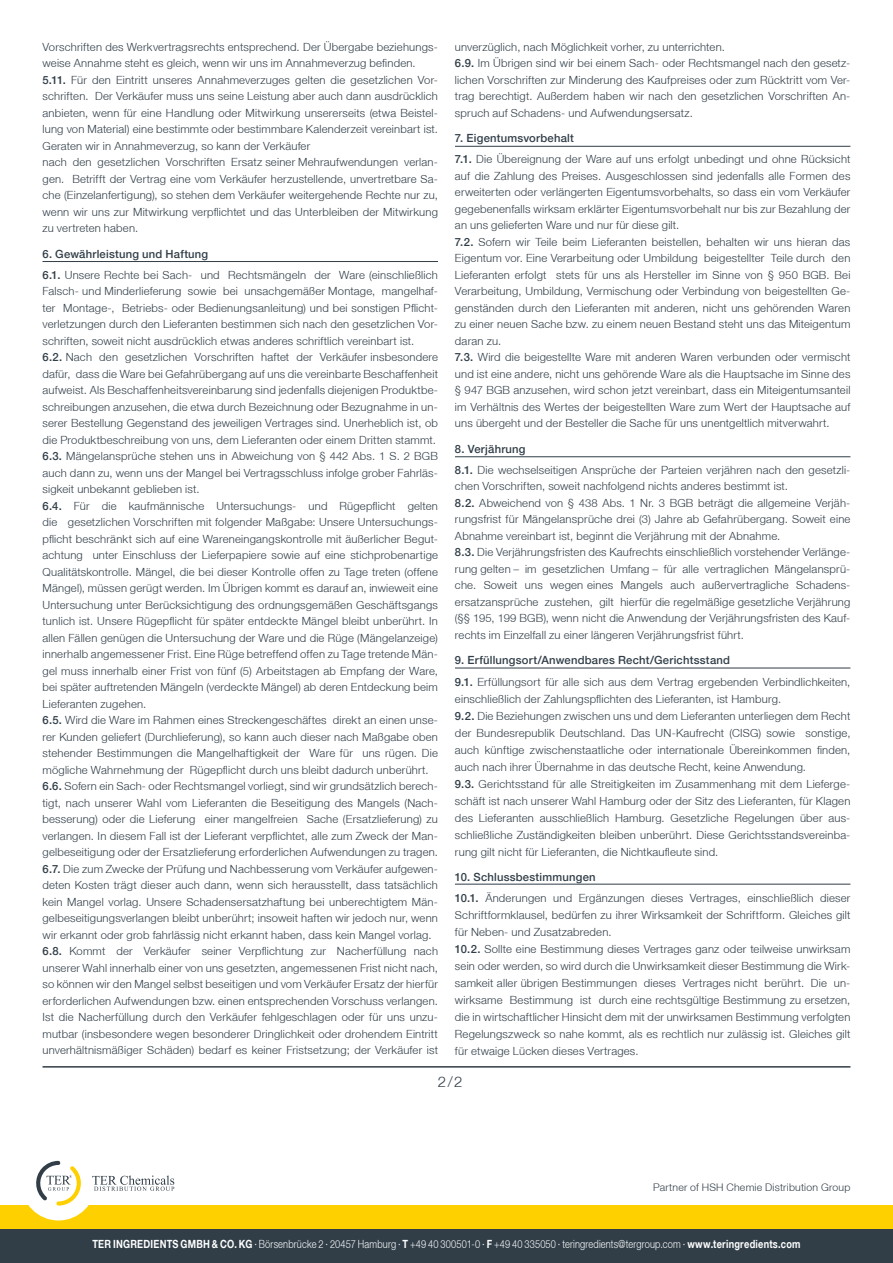
<style>
.page{position:relative;width:893px;height:1263px;background:#fff}
.page>*{position:absolute;margin:0;border:0;box-sizing:border-box;transform-origin:0 0}
.t1{font:300 15px "Helvetica Neue";color:#313e48}
.t2{font:300 11.25px/16.5px "Helvetica Neue";letter-spacing:.02em;color:#313e48}
.t3{font:300 11.25px "Helvetica Neue";letter-spacing:.02em;color:#fff;scale:.82 1}
.t4{font:300 10.5px "Helvetica Neue";letter-spacing:.02em;color:#313e48}
.s1{font-weight:500}
.s2{font-weight:700}
</style>
<div class="page">
<div style="left:0;top:1229px;width:893px;height:34px;background:#313e48"></div>
<div style="left:0;top:1205px;width:893px;height:24px;background:#ffd000"></div>
<hr style="left:455px;top:884px;width:395px;height:1px;background:#313e48">
<hr style="left:43px;top:261px;width:395px;height:1px;background:#313e48">
<hr style="left:455px;top:146px;width:395px;height:1px;background:#313e48">
<hr style="left:455px;top:456px;width:395px;height:1px;background:#313e48">
<hr style="left:455px;top:668px;width:395px;height:1px;background:#313e48">
<hr style="left:43px;top:1066px;width:807px;height:1px;background:#313e48">
<div style="left:21px;top:1146px;width:75px;height:74px;background:#fff;border-radius:50%"></div>
<svg style="left:36px;top:1161px;width:45px;height:44px"></svg>
<svg style="left:92px;top:1175px;width:82px;height:16px"></svg>
<p class="t2" style="left:43px;top:38px;width:397px">Vorschriften des Werkvertragsrechts entsprechend. Der Übergabe beziehungs&shy;weise Annahme steht es gleich, wenn wir uns im Annahmeverzug befinden.<br><span class="s1">5.11.</span> Für den Eintritt unseres Annahmeverzuges gelten die gesetzlichen Vor&shy;schriften. Der Verkäufer muss uns seine Leistung aber auch dann ausdrücklich anbieten, wenn für eine Handlung oder Mitwirkung unsererseits (etwa Beistel&shy;lung von Material) eine bestimmte oder bestimmbare Kalenderzeit vereinbart ist.<br>Geraten wir in Annahmeverzug, so kann der Verkäufer<br>nach den gesetzlichen Vorschriften Ersatz seiner Mehraufwendungen verlan&shy;gen. Betrifft der Vertrag eine vom Verkäufer herzustellende, unvertretbare Sa&shy;che (Einzelanfertigung), so stehen dem Verkäufer weitergehende Rechte nur zu, wenn wir uns zur Mitwirkung verpflichtet und das Unterbleiben der Mitwirkung zu vertreten haben.</p>
<p class="t2" style="left:43px;top:243px;width:397px;line-height:21px"><span class="s1">6. Gewährleistung und Haftung<br>6.1.</span> Unsere Rechte bei Sach- und Rechtsmängeln der Ware (einschließlich</p>
<p class="t2" style="left:42px;top:283px;width:397px">Falsch- und Minderlieferung sowie bei unsachgemäßer Montage, mangelhaf&shy;ter Montage-, Betriebs- oder Bedienungsanleitung) und bei sonstigen Pflicht&shy;verletzungen durch den Lieferanten bestimmen sich nach den gesetzlichen Vor&shy;schriften, soweit nicht ausdrücklich etwas anderes schriftlich vereinbart ist.<br><span class="s1">6.2.</span> Nach den gesetzlichen Vorschriften haftet der Verkäufer insbesondere dafür, dass die Ware bei Gefahrübergang auf uns die vereinbarte Beschaffenheit aufweist. Als Beschaffenheitsvereinbarung sind jedenfalls diejenigen Produktbe&shy;schreibungen anzusehen, die etwa durch Bezeichnung oder Bezugnahme in un&shy;serer Bestellung Gegenstand des jeweiligen Vertrages sind. Unerheblich ist, ob die Produktbeschreibung von uns, dem Lieferanten oder einem Dritten stammt.<br><span class="s1">6.3.</span> Mängelansprüche stehen uns in Abweichung von § 442 Abs. 1 S. 2 BGB auch dann zu, wenn uns der Mangel bei Vertragsschluss infolge grober Fahrläs&shy;sigkeit unbekannt geblieben ist.<br><span class="s1">6.4.</span> Für die kaufmännische Untersuchungs- und Rügepflicht gelten die gesetzlichen Vorschriften mit folgender Maßgabe: Unsere Untersuchungs&shy;pflicht beschränkt sich auf eine Wareneingangskontrolle mit äußerlicher Begut&shy;achtung unter Einschluss der Lieferpapiere sowie auf eine stichprobenartige Qualitätskontrolle. Mängel, die bei dieser Kontrolle offen zu Tage treten (offene Mängel), müssen gerügt werden. Im Übrigen kommt es darauf an, inwieweit eine Untersuchung unter Berücksichtigung des ordnungsgemäßen Geschäftsgangs tunlich ist. Unsere Rügepflicht für später entdeckte Mängel bleibt unberührt. In allen Fällen genügen die Untersuchung der Ware und die Rüge (Mängelanzeige) innerhalb angemessener Frist. Eine Rüge betreffend offen zu Tage tretende Män&shy;gel muss innerhalb einer Frist von fünf (5) Arbeitstagen ab Empfang der Ware, bei später auftretenden Mängeln (verdeckte Mängel) ab deren Entdeckung beim Lieferanten zugehen.<br><span class="s1">6.5.</span> Wird die Ware im Rahmen eines Streckengeschäftes direkt an einen unse&shy;rer Kunden geliefert (Durchlieferung), so kann auch dieser nach Maßgabe oben stehender Bestimmungen die Mangelhaftigkeit der Ware für uns rügen. Die mögliche Wahrnehmung der Rügepflicht durch uns bleibt dadurch unberührt.<br><span class="s1">6.6.</span> Sofern ein Sach- oder Rechtsmangel vorliegt, sind wir grundsätzlich berech&shy;tigt, nach unserer Wahl vom Lieferanten die Beseitigung des Mangels (Nach&shy;besserung) oder die Lieferung einer mangelfreien Sache (Ersatzlieferung) zu verlangen. In diesem Fall ist der Lieferant verpflichtet, alle zum Zweck der Man&shy;gelbeseitigung oder der Ersatzlieferung erforderlichen Aufwendungen zu tragen.<br><span class="s1">6.7.</span> Die zum Zwecke der Prüfung und Nachbesserung vom Verkäufer aufgewen&shy;deten Kosten trägt dieser auch dann, wenn sich herausstellt, dass tatsächlich kein Mangel vorlag. Unsere Schadensersatzhaftung bei unberechtigtem Män&shy;gelbeseitigungsverlangen bleibt unberührt; insoweit haften wir jedoch nur, wenn wir erkannt oder grob fahrlässig nicht erkannt haben, dass kein Mangel vorlag.<br><span class="s1">6.8.</span> Kommt der Verkäufer seiner Verpflichtung zur Nacherfüllung nach unserer Wahl innerhalb einer von uns gesetzten, angemessenen Frist nicht nach, so können wir den Mangel selbst beseitigen und vom Verkäufer Ersatz der hierfür erforderlichen Aufwendungen bzw. einen entsprechenden Vorschuss verlangen.<br>Ist die Nacherfüllung durch den Verkäufer fehlgeschlagen oder für uns unzu&shy;mutbar (insbesondere wegen besonderer Dringlichkeit oder drohendem Eintritt unverhältnismäßiger Schäden) bedarf es keiner Fristsetzung; der Verkäufer ist</p>
<p class="t2" style="left:455px;top:38px;width:397px">unverzüglich, nach Möglichkeit vorher, zu unterrichten.<br><span class="s1">6.9.</span> Im Übrigen sind wir bei einem Sach- oder Rechtsmangel nach den gesetz&shy;lichen Vorschriften zur Minderung des Kaufpreises oder zum Rücktritt vom Ver&shy;trag berechtigt. Außerdem haben wir nach den gesetzlichen Vorschriften An&shy;spruch auf Schadens- und Aufwendungsersatz.</p>
<p class="t2" style="left:455px;top:128px;width:397px;line-height:21px"><span class="s1">7. Eigentumsvorbehalt<br>7.1.</span> Die Übereignung der Ware auf uns erfolgt unbedingt und ohne Rücksicht</p>
<p class="t2" style="left:455px;top:167px;width:397px">auf die Zahlung des Preises. Ausgeschlossen sind jedenfalls alle Formen des erweiterten oder verlängerten Eigentumsvorbehalts, so dass ein vom Verkäufer gegebenenfalls wirksam erklärter Eigentumsvorbehalt nur bis zur Bezahlung der an uns gelieferten Ware und nur für diese gilt.<br><span class="s1">7.2.</span> Sofern wir Teile beim Lieferanten beistellen, behalten wir uns hieran das Eigentum vor. Eine Verarbeitung oder Umbildung beigestellter Teile durch den Lieferanten erfolgt stets für uns als Hersteller im Sinne von § 950 BGB. Bei Verarbeitung, Umbildung, Vermischung oder Verbindung von beigestellten Ge&shy;genständen durch den Lieferanten mit anderen, nicht uns gehörenden Waren zu einer neuen Sache bzw. zu einem neuen Bestand steht uns das Miteigentum daran zu.<br><span class="s1">7.3.</span> Wird die beigestellte Ware mit anderen Waren verbunden oder vermischt und ist eine andere, nicht uns gehörende Ware als die Hauptsache im Sinne des § 947 BGB anzusehen, wird schon jetzt vereinbart, dass ein Miteigentumsanteil im Verhältnis des Wertes der beigestellten Ware zum Wert der Hauptsache auf uns übergeht und der Besteller die Sache für uns unentgeltlich mitverwahrt.</p>
<p class="t2" style="left:455px;top:438px;width:397px;line-height:21px"><span class="s1">8. Verjährung<br>8.1.</span> Die wechselseitigen Ansprüche der Parteien verjähren nach den gesetzli-</p>
<p class="t2" style="left:455px;top:478px;width:397px">chen Vorschriften, soweit nachfolgend nichts anderes bestimmt ist.<br><span class="s1">8.2.</span> Abweichend von § 438 Abs. 1 Nr. 3 BGB beträgt die allgemeine Verjäh&shy;rungsfrist für Mängelansprüche drei (3) Jahre ab Gefahrübergang. Soweit eine Abnahme vereinbart ist, beginnt die Verjährung mit der Abnahme.<br><span class="s1">8.3.</span> Die Verjährungsfristen des Kaufrechts einschließlich vorstehender Verlänge&shy;rung gelten – im gesetzlichen Umfang – für alle vertraglichen Mängelansprü&shy;che. Soweit uns wegen eines Mangels auch außervertragliche Schadens&shy;ersatzansprüche zustehen, gilt hierfür die regelmäßige gesetzliche Verjährung (§§ 195, 199 BGB), wenn nicht die Anwendung der Verjährungsfristen des Kauf&shy;rechts im Einzelfall zu einer längeren Verjährungsfrist führt.</p>
<p class="t2" style="left:455px;top:649px;width:397px;line-height:21.5px"><span class="s1">9. Erfüllungsort/Anwendbares Recht/Gerichtsstand<br>9.1.</span> Erfüllungsort für alle sich aus dem Vertrag ergebenden Verbindlichkeiten,</p>
<p class="t2" style="left:455px;top:690px;width:397px;line-height:17px">einschließlich der Zahlungspflichten des Lieferanten, ist Hamburg.<br><span class="s1">9.2.</span> Die Beziehungen zwischen uns und dem Lieferanten unterliegen dem Recht der Bundesrepublik Deutschland. Das UN-Kaufrecht (CISG) sowie sonstige, auch künftige zwischenstaatliche oder internationale Übereinkommen finden, auch nach ihrer Übernahme in das deutsche Recht, keine Anwendung.<br><span class="s1">9.3.</span> Gerichtsstand für alle Streitigkeiten im Zusammenhang mit dem Lieferge&shy;schäft ist nach unserer Wahl Hamburg oder der Sitz des Lieferanten, für Klagen des Lieferanten ausschließlich Hamburg. Gesetzliche Regelungen über aus&shy;schließliche Zuständigkeiten bleiben unberührt. Diese Gerichtsstandsvereinba&shy;rung gilt nicht für Lieferanten, die Nichtkaufleute sind.</p>
<p class="t2" style="left:455px;top:866px;width:397px;line-height:21.5px"><span class="s1">10. Schlussbestimmungen<br>10.1.</span> Änderungen und Ergänzungen dieses Vertrages, einschließlich dieser</p>
<p class="t2" style="left:455px;top:907px;width:397px;line-height:17px">Schriftformklausel, bedürfen zu ihrer Wirksamkeit der Schriftform. Gleiches gilt für Neben- und Zusatzabreden.<br><span class="s1">10.2.</span> Sollte eine Bestimmung dieses Vertrages ganz oder teilweise unwirksam sein oder werden, so wird durch die Unwirksamkeit dieser Bestimmung die Wirk&shy;samkeit aller übrigen Bestimmungen dieses Vertrages nicht berührt. Die un&shy;wirksame Bestimmung ist durch eine rechtsgültige Bestimmung zu ersetzen, die in wirtschaftlicher Hinsicht dem mit der unwirksamen Bestimmung verfolgten Regelungszweck so nahe kommt, als es rechtlich nur zulässig ist. Gleiches gilt für etwaige Lücken dieses Vertrages.</p>
<h1 class="t1" style="left:438px;top:1073px;width:26px">2/2</h1>
<p class="t4" style="left:653px;top:1180px;width:199px">Partner of HSH Chemie Distribution Group</p>
<p class="t3" style="left:92px;top:1237px;width:865px"><span class="s2">TER INGREDIENTS GMBH &amp; CO. KG</span> · Börsenbrücke 2 · 20457 Hamburg · <span class="s2">T</span> +49 40 300501-0 · <span class="s2">F</span> +49 40 335050 · teringredients@tergroup.com · <span class="s2">www.teringredients.com</span></p>
</div>
